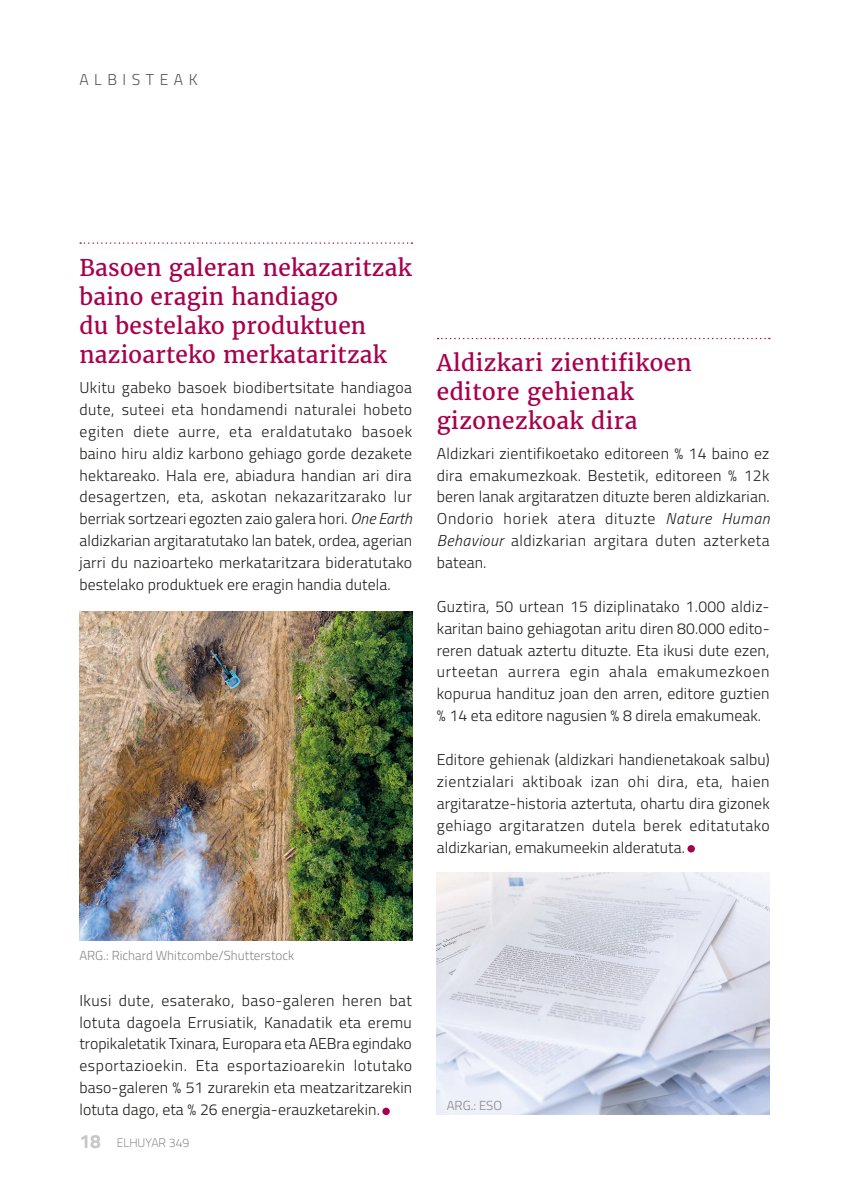
<style>
.page{position:relative;width:844px;height:1191px;background:#fff}
.page>*{position:absolute;margin:0;border:0;box-sizing:border-box;transform-origin:0 0}
.t1{font:22.75px/28.9px "Merriweather";letter-spacing:.01em;color:#a8004d}
.t2{font:300 15.75px/21.9px "Titillium";letter-spacing:.005em;color:#1d1d1b;text-align:justify}
.t3{font:300 15.75px "Titillium";letter-spacing:.35em;color:#575756}
.t4{font:300 13.12px "Titillium";color:#878787}
.t5{font:100 12.25px "Titillium";color:#575756}
.s1{font-style:italic}
.s2{font-weight:700;font-size:19.25px;color:#c7c7c6}
</style>
<div class="page">
<div style="left:687px;top:845px;width:7px;height:7px;background:#a8004d;border-radius:50%"></div>
<svg style="left:80px;top:242px;width:332px;height:2px"></svg>
<div style="left:382px;top:1107px;width:7px;height:8px;background:#a8004d;border-radius:50%"></div>
<svg style="left:437px;top:338px;width:332px;height:1px"></svg>
<img style="left:79px;top:612px;width:333px;height:328px">
<img style="left:437px;top:872px;width:332px;height:242px">
<p class="t3" style="left:79px;top:68px;width:120px">ALBISTEAK</p>
<h1 class="t1" style="left:79px;top:253px;width:333px">Basoen galeran nekazaritzak baino eragin handiago<br>du bestelako produktuen nazioarteko merkataritzak</h1>
<p class="t2" style="left:79px;top:376px;width:334px">Ukitu gabeko basoek biodibertsitate handiagoa dute, suteei eta hondamendi naturalei hobeto egiten diete aurre, eta eraldatutako basoek baino hiru aldiz karbono gehiago gorde dezakete hektareako. Hala ere, abiadura handian ari dira desagertzen, eta, askotan nekazaritzarako lur berriak sortzeari egozten zaio galera hori. <span class="s1">One Earth </span>aldizkarian argitaratutako lan batek, ordea, agerian jarri du nazioarteko merkataritzara bideratutako bestelako produktuek ere eragin handia dutela.</p>
<h1 class="t1" style="left:437px;top:349px;width:256px">Aldizkari zientifikoen editore gehienak gizonezkoak dira</h1>
<p class="t2" style="left:437px;top:441px;width:334px">Aldizkari zientifikoetako editoreen % 14 baino ez dira emakumezkoak. Bestetik, editoreen % 12k beren lanak argitaratzen dituzte beren aldizkarian.<br>Ondorio horiek atera dituzte <span class="s1">Nature Human Behaviour</span> aldizkarian argitara duten azterketa batean.</p>
<p class="t2" style="left:437px;top:594px;width:334px;text-align:left">Guztira, 50 urtean 15 diziplinatako 1.000 aldiz&shy;karitan baino gehiagotan aritu diren 80.000 edito&shy;reren datuak aztertu dituzte. Eta ikusi dute ezen, urteetan aurrera egin ahala emakumezkoen kopurua handituz joan den arren, editore guztien % 14 eta editore nagusien % 8 direla emakumeak.</p>
<p class="t2" style="left:437px;top:748px;width:334px">Editore gehienak (aldizkari handienetakoak salbu) zientzialari aktiboak izan ohi dira, eta, haien argitaratze-historia aztertuta, ohartu dira gizonek gehiago argitaratzen dutela berek editatutako aldizkarian, emakumeekin alderatuta.</p>
<p class="t4" style="left:79px;top:945px;width:216px">ARG.: Richard Whitcombe/Shutterstock</p>
<p class="t2" style="left:79px;top:988px;width:334px">Ikusi dute, esaterako, baso-galeren heren bat lotuta dagoela Errusiatik, Kanadatik eta eremu tropikaletatik Txinara, Europara eta AEBra egindako esportazioekin. Eta esportazioarekin lotutako baso-galeren % 51 zurarekin eta meatzaritzarekin lotuta dago, eta % 26 energia-erauzketarekin.</p>
<p class="t5" style="left:79px;top:1133px;width:111px"><span class="s2">18</span> ELHUYAR 349</p>
<p class="t4" style="left:446px;top:1095px;width:57px">ARG.: ESO</p>
</div>
